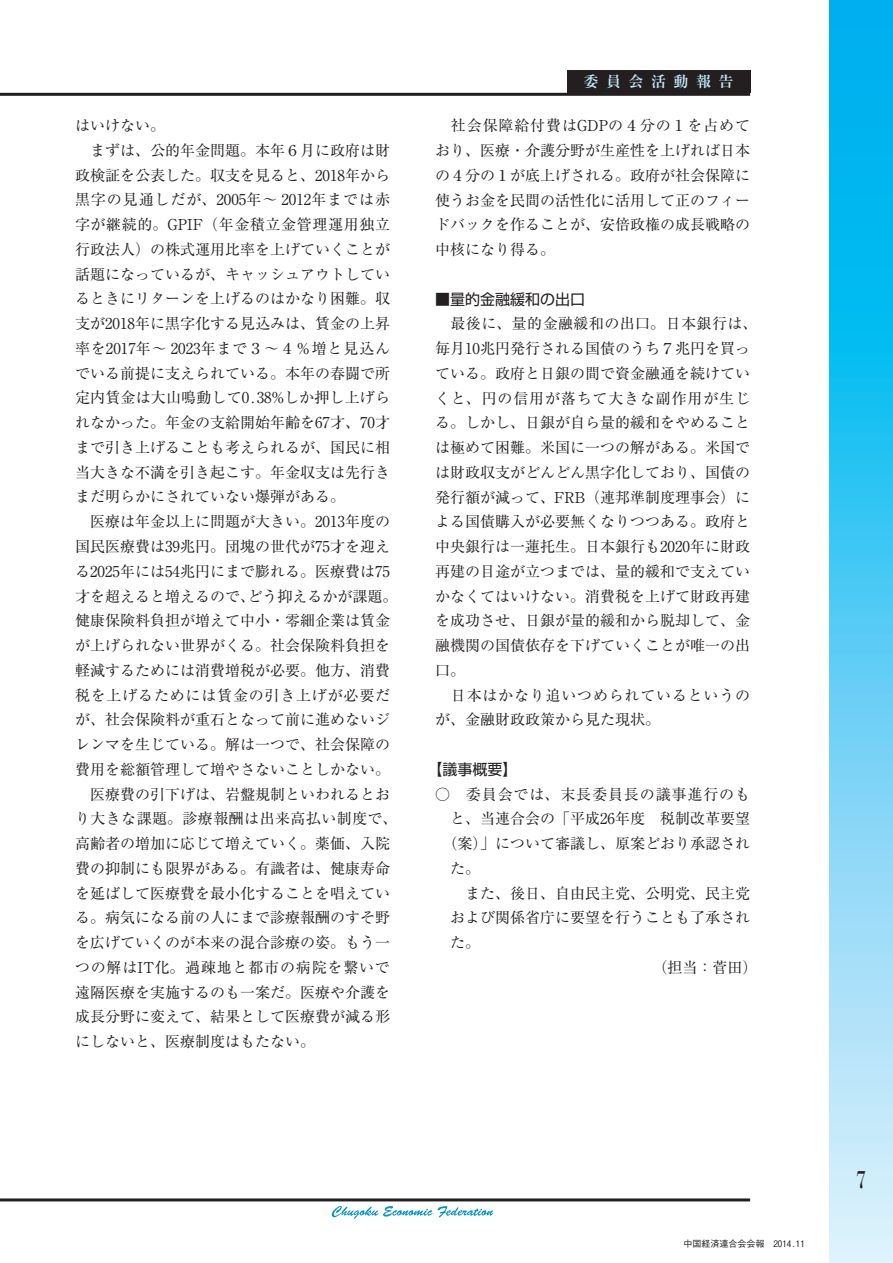
<style>
.page{position:relative;width:893px;height:1263px;background:#fff}
.page>*{position:absolute;margin:0;border:0;box-sizing:border-box;transform-origin:0 0}
.t1{font:27px "Bodoni";color:#231f20;scale:.8 1}
.t2{font:15px/24.8px "Ryumin Pro";color:#231f20}
.t3{font:15px "Ryumin Pro";letter-spacing:.06em;color:#231f20}
.t4{font:15px "Shin Go Pro";color:#231f20}
.t5{font:700 15px "Ryumin Pro";letter-spacing:.5em;color:#c6eafa}
.t6{font:500 9px "Gothic BBB Pro";color:#231f20}
</style>
<div class="page">
<svg style="left:829px;top:0;width:64px;height:1263px"></svg>
<hr style="left:0;top:93px;width:750px;height:3px;background:#231f20">
<hr style="left:0;top:1198px;width:750px;height:3px;background:#231f20">
<svg style="left:332px;top:1206px;width:161px;height:13px"></svg>
<div style="left:567px;top:70px;width:183px;height:23px;background:#231f20"></div>
<p class="t5" style="left:584px;top:70px;width:151px">委員会活動報告</p>
<p class="t2" style="left:75px;top:112px;width:324px">はいけない。<br>　まずは、公的年金問題。本年６月に政府は財政検証を公表した。収支を見ると、2018年から黒字の見通しだが、2005年～ 2012年までは赤字が継続的。GPIF（年金積立金管理運用独立行政法人）の株式運用比率を上げていくことが話題になっているが、キャッシュアウトしているときにリターンを上げるのはかなり困難。収支が2018年に黒字化する見込みは、賃金の上昇率を2017年～ 2023年まで３～４％増と見込んでいる前提に支えられている。本年の春闘で所定内賃金は大山鳴動して0.38%しか押し上げられなかった。年金の支給開始年齢を67才、70才まで引き上げることも考えられるが、国民に相当大きな不満を引き起こす。年金収支は先行きまだ明らかにされていない爆弾がある。<br>　医療は年金以上に問題が大きい。2013年度の国民医療費は39兆円。団塊の世代が75才を迎える2025年には54兆円にまで膨れる。医療費は75才を超えると増えるので、どう抑えるかが課題。健康保険料負担が増えて中小・零細企業は賃金が上げられない世界がくる。社会保険料負担を軽減するためには消費増税が必要。他方、消費税を上げるためには賃金の引き上げが必要だが、社会保険料が重石となって前に進めないジレンマを生じている。解は一つで、社会保障の費用を総額管理して増やさないことしかない。　医療費の引下げは、岩盤規制といわれるとおり大きな課題。診療報酬は出来高払い制度で、高齢者の増加に応じて増えていく。薬価、入院費の抑制にも限界がある。有識者は、健康寿命を延ばして医療費を最小化することを唱えている。病気になる前の人にまで診療報酬のすそ野を広げていくのが本来の混合診療の姿。もう一つの解はIT化。過疎地と都市の病院を繋いで遠隔医療を実施するのも一案だ。医療や介護を成長分野に変えて、結果として医療費が減る形にしないと、医療制度はもたない。</p>
<p class="t2" style="left:435px;top:112px;width:317px;text-align:justify">　社会保障給付費はGDPの４分の１を占めており、医療・介護分野が生産性を上げれば日本の４分の１が底上げされる。政府が社会保障に使うお金を民間の活性化に活用して正のフィードバックを作ることが、安倍政権の成長戦略の中核になり得る。</p>
<p class="t4" style="left:435px;top:287px;width:151px">■量的金融緩和の出口</p>
<p class="t2" style="left:435px;top:310px;width:324px">　最後に、量的金融緩和の出口。日本銀行は、毎月10兆円発行される国債のうち７兆円を買っている。政府と日銀の間で資金融通を続けていくと、円の信用が落ちて大きな副作用が生じる。しかし、日銀が自ら量的緩和をやめることは極めて困難。米国に一つの解がある。米国では財政収支がどんどん黒字化しており、国債の発行額が減って、FRB（連邦準制度理事会）による国債購入が必要無くなりつつある。政府と中央銀行は一蓮托生。日本銀行も2020年に財政再建の目途が立つまでは、量的緩和で支えていかなくてはいけない。消費税を上げて財政再建を成功させ、日銀が量的緩和から脱却して、金融機関の国債依存を下げていくことが唯一の出口。<br>　日本はかなり追いつめられているというのが、金融財政政策から見た現状。</p>
<p class="t4" style="left:428px;top:757px;width:91px">【議事概要】</p>
<p class="t3" style="left:435px;top:782px;width:317px">○　委員会では、末長委員長の議事進行のも</p>
<p class="t2" style="left:450px;top:805px;width:301px">と、当連合会の「平成26年度　税制改革要望</p>
<p class="t2" style="left:443px;top:830px;width:309px">（案）」について審議し、原案どおり承認され</p>
<p class="t2" style="left:450px;top:855px;width:31px">た。</p>
<p class="t2" style="left:435px;top:880px;width:316px">　　また、後日、自由民主党、公明党、民主党</p>
<p class="t2" style="left:450px;top:904px;width:301px">および関係省庁に要望を行うことも了承され</p>
<p class="t2" style="left:450px;top:929px;width:31px">た。</p>
<p class="t2" style="left:653px;top:954px;width:106px">（担当：菅田）</p>
<p class="t6" style="left:683px;top:1236px;width:117px">中国経済連合会会報　20１4．11</p>
<h1 class="t1" style="left:856px;top:1163px;width:15px">7</h1>
</div>
